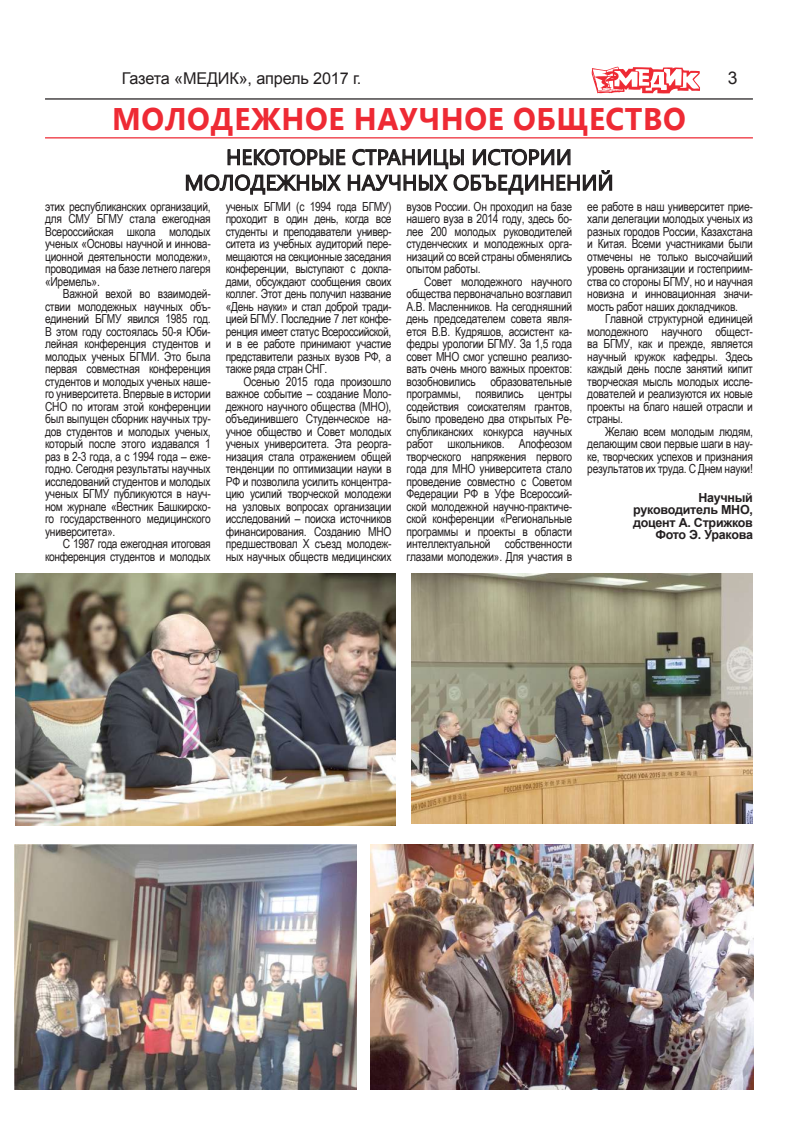
<style>
.page{position:relative;width:798px;height:1134px;background:#fff}
.page>*{position:absolute;margin:0;border:0;box-sizing:border-box;transform-origin:0 0}
.t1{font:700 31.25px "Segoe UI";letter-spacing:.02em;color:#ee2a34;scale:.96 1}
.t2{font:21.25px/25.5px "Segoe UI";letter-spacing:.01em;color:#231f20;text-align:center}
.t3{font:17.5px "Arial";color:#231f20}
.t4{font:16.25px "Arial";letter-spacing:-.01em;color:#231f20}
.t5{font:12.5px/12.5px "Arial Narrow";letter-spacing:-.02em;color:#231f20;text-align:justify}
.t6{font:700 12.5px/12.5px "Arial";letter-spacing:-.02em;color:#231f20;text-align:right}
</style>
<div class="page">
<hr style="left:45px;top:98px;width:707px;height:2px;background:#231f20">
<svg style="left:591px;top:66px;width:108px;height:28px"></svg>
<hr style="left:45px;top:137px;width:707px;height:1px;background:#ee2a34">
<img style="left:411px;top:573px;width:341px;height:251px">
<img style="left:16px;top:573px;width:379px;height:253px">
<img style="left:370px;top:844px;width:382px;height:245px">
<svg style="left:185px;top:137px;width:427px;height:58px"></svg>
<img style="left:14px;top:844px;width:342px;height:245px">
<h3 class="t4" style="left:122px;top:67px;width:241px">Газета «МЕДИК», апрель 2017 г.</h3>
<h3 class="t3" style="left:727px;top:67px;width:11px">3</h3>
<h1 class="t1" style="left:112px;top:97px;width:101px">молоде</h1>
<h1 class="t1" style="left:251px;top:97px;width:54px">жное</h1>
<h1 class="t1" style="left:354px;top:97px;width:112px">научное</h1>
<h1 class="t1" style="left:513px;top:97px;width:157px">общество</h1>
<h2 class="t2" style="left:184px;top:143px;width:430px">Некоторые стран ицы истории молодежн ых научн ых объедин ен ий</h2>
<p class="t5" style="left:45px;top:199px;width:167px">этих республиканских организаций, для СМУ БГМУ стала ежегодная Всероссийская школа молодых ученых «Основы научной и иннова&shy;ционной деятельности молодежи», проводимая на базе летнего лагеря «Иремель».</p>
<p class="t5" style="left:45px;top:287px;width:167px;text-indent:18px">Важной вехой во взаимодей&shy;ствии молодежных научных объ&shy;единений БГМУ явился 1985 год.<br>В этом году состоялась 50-я Юби&shy;лейная конференция студентов и молодых ученых БГМИ. Это была первая совместная конференция студентов и молодых ученых наше&shy;го университета. Впервые в истории СНО по итогам этой конференции был выпущен сборник научных тру&shy;дов студентов и молодых ученых, который после этого издавался 1 раз в 2-3 года, а с 1994 года – еже&shy;годно. Сегодня результаты научных исследований студентов и молодых ученых БГМУ публикуются в науч&shy;ном журнале «Вестник Башкирско&shy;го государственного медицинского университета».</p>
<p class="t5" style="left:45px;top:537px;width:167px;text-align:right">С 1987 года ежегодная итоговая конференция студентов и молодых</p>
<p class="t5" style="left:226px;top:199px;width:167px">ученых БГМИ (с 1994 года БГМУ) проходит в один день, когда все студенты и преподаватели универ&shy;ситета из учебных аудиторий пере&shy;мещаются на секционные заседания конференции, выступают с докла&shy;дами, обсуждают сообщения своих коллег. Этот день получил название «День науки» и стал доброй тради&shy;цией БГМУ. Последние 7 лет конфе&shy;ренция имеет статус Всероссийской, и в ее работе принимают участие представители разных вузов РФ, а также ряда стран СНГ.</p>
<p class="t5" style="left:226px;top:374px;width:167px;text-indent:18px">Осенью 2015 года произошло важное событие – создание Моло&shy;дежного научного общества (МНО), объединившего Студенческое на&shy;учное общество и Совет молодых ученых университета. Эта реорга&shy;низация стала отражением общей тенденции по оптимизации науки в РФ и позволила усилить концентра&shy;цию усилий творческой молодежи на узловых вопросах организации исследований – поиска источников финансирования. Созданию МНО предшествовал X съезд молодеж&shy;ных научных обществ медицинских</p>
<p class="t5" style="left:406px;top:199px;width:167px">вузов России. Он проходил на базе нашего вуза в 2014 году, здесь бо&shy;лее 200 молодых руководителей студенческих и молодежных орга&shy;низаций со всей страны обменялись опытом работы.</p>
<p class="t5" style="left:406px;top:274px;width:167px;text-indent:18px">Совет молодежного научного общества первоначально возглавил А.В. Масленников. На сегодняшний день председателем совета явля&shy;ется В.В. Кудряшов, ассистент ка&shy;федры урологии БГМУ. За 1,5 года совет МНО смог успешно реализо&shy;вать очень много важных проектов: возобновились образовательные программы, появились центры содействия соискателям грантов, было проведено два открытых Ре&shy;спубликанских конкурса научных работ школьников. Апофеозом творческого напряжения первого года для МНО университета стало проведение совместно с Советом Федерации РФ в Уфе Всероссий&shy;ской молодежной научно-практиче&shy;ской конференции «Региональные программы и проекты в области интеллектуальной собственности глазами молодежи». Для участия в</p>
<p class="t5" style="left:587px;top:199px;width:167px">ее работе в наш университет прие&shy;хали делегации молодых ученых из разных городов России, Казахстана и Китая. Всеми участниками были отмечены не только высочайший уровень организации и гостеприим&shy;ства со стороны БГМУ, но и научная новизна и инновационная значи&shy;мость работ наших докладчиков.</p>
<p class="t5" style="left:587px;top:312px;width:167px;text-indent:18px">Главной структурной единицей молодежного научного общест&shy;ва БГМУ, как и прежде, является научный кружок кафедры. Здесь каждый день после занятий кипит творческая мысль молодых иссле&shy;дователей и реализуются их новые проекты на благо нашей отрасли и страны.</p>
<p class="t5" style="left:587px;top:424px;width:167px;text-indent:18px">Желаю всем молодым людям, делающим свои первые шаги в нау&shy;ке, творческих успехов и признания результатов их труда. С Днем науки!</p>
<p class="t6" style="left:632px;top:491px;width:121px">Научный руководитель МНО, доцент А. Стрижков<br>Фото Э. Уракова</p>
</div>
